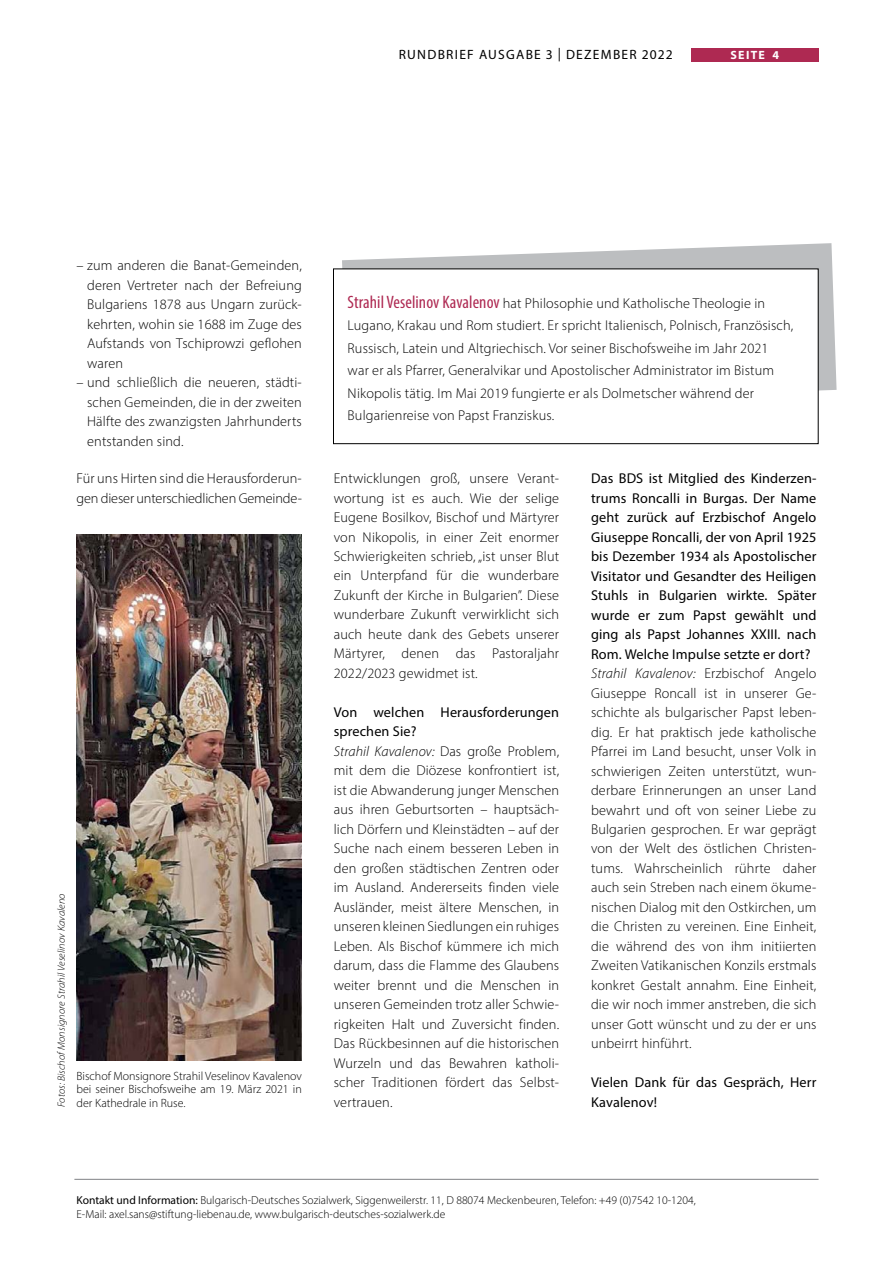
<style>
.page{position:relative;width:893px;height:1263px;background:#fff}
.page>*{position:absolute;margin:0;border:0;box-sizing:border-box;transform-origin:0 0}
.t1{font:300 14.25px/19.5px "Myriad Pro";letter-spacing:.01em;color:#000}
.t2{font:300 14.25px/19.5px "Myriad Pro";letter-spacing:-.01em;color:#000}
.t3{font:14.25px/19.5px "Myriad Pro";letter-spacing:.01em;color:#000}
.t4{font:13.5px "Myriad Pro";letter-spacing:.095em;color:#000}
.t5{font:300 12px/13.5px "Myriad Pro";color:#000;text-align:justify}
.t6{font:700 12px "Myriad Pro";letter-spacing:.105em;color:#fff}
.t7{font:300 11.55px/13.5px "Myriad Pro";color:#000}
.t8{font:italic 300 10.5px "Myriad Pro";letter-spacing:.01em;color:#000}
.s1{font-weight:400}
.s2{font-style:italic}
.s3{font-weight:400;font-stretch:condensed;font-size:18px;color:#ae2952}
</style>
<div class="page">
<img style="left:77px;top:534px;width:225px;height:527px">
<svg style="left:342px;top:243px;width:495px;height:148px;fill:#bcbec0"></svg>
<div style="left:333px;top:269px;width:485px;height:175px;background:#fff"></div>
<div style="left:333px;top:268px;width:486px;height:176px;border:1px solid #000"></div>
<hr style="left:74px;top:1179px;width:745px;height:1px;background:#808285">
<div style="left:691px;top:48px;width:128px;height:13px;background:#ae2952"></div>
<p class="t4" style="left:399px;top:46px;width:275px">RUNDBRIEF AUSGABE 3 | DEZEMBER 2022</p>
<p class="t6" style="left:730px;top:47px;width:50px">SEITE 4</p>
<p class="t8" style="left:55px;top:1107px;width:215px;rotate:-90deg">Fotos: Bischof Monsignore Strahil Veselinov Kavaleno</p>
<p class="t1" style="left:87px;top:256px;width:216px;text-align:justify;text-indent:-11px">– zum anderen die Banat-Gemeinden, deren Vertreter nach der Befreiung Bulgariens 1878 aus Ungarn zurück&shy;kehrten, wohin sie 1688 im Zuge des Aufstands von Tschiprowzi geflohen waren</p>
<p class="t1" style="left:87px;top:373px;width:216px;text-align:justify;text-indent:-11px">– und schließlich die neueren, städti&shy;schen Gemeinden, die in der zweiten Hälfte des zwanzigsten Jahrhunderts entstanden sind.</p>
<p class="t2" style="left:77px;top:468px;width:227px">Für uns Hirten sind die Herausforderun&shy;gen dieser unterschiedlichen Gemeinde-</p>
<p class="t1" style="left:334px;top:468px;width:227px;text-align:justify">Entwicklungen groß, unsere Verant&shy;wortung ist es auch. Wie der selige Eugene Bosilkov, Bischof und Märtyrer von Nikopolis, in einer Zeit enormer Schwierigkeiten schrieb, „ist unser Blut ein Unterpfand für die wunderbare Zukunft der Kirche in Bulgarien”. Diese wunderbare Zukunft verwirklicht sich auch heute dank des Gebets unserer Märtyrer, denen das Pastoraljahr 2022/2023 gewidmet ist.</p>
<p class="t1" style="left:334px;top:702px;width:227px"><span class="s1">Von welchen Herausforderungen sprechen Sie?<br></span><span class="s2">Strahil Kavalenov:</span> Das große Problem, mit dem die Diözese konfrontiert ist, ist die Abwanderung junger Menschen aus ihren Geburtsorten – hauptsäch&shy;lich Dörfern und Kleinstädten – auf der Suche nach einem besseren Leben in den großen städtischen Zentren oder im Ausland. Andererseits finden viele Ausländer, meist ältere Menschen, in unseren kleinen Siedlungen ein ruhiges Leben. Als Bischof kümmere ich mich darum, dass die Flamme des Glaubens weiter brennt und die Menschen in unseren Gemeinden trotz aller Schwie&shy;rigkeiten Halt und Zuversicht finden.<br>Das Rückbesinnen auf die historischen Wurzeln und das Bewahren katholi&shy;scher Traditionen fördert das Selbst&shy;vertrauen.</p>
<p class="t1" style="left:348px;top:291px;width:447px;line-height:22.5px"><span class="s3">Strahil Veselinov Kavalenov</span> hat Philosophie und Katholische Theologie in Lugano, Krakau und Rom studiert. Er spricht Italienisch, Polnisch, Französisch, Russisch, Latein und Altgriechisch. Vor seiner Bischofsweihe im Jahr 2021 war er als Pfarrer, Generalvikar und Apostolischer Administrator im Bistum Nikopolis tätig. Im Mai 2019 fungierte er als Dolmetscher während der Bulgarienreise von Papst Franziskus.</p>
<p class="t1" style="left:591px;top:468px;width:227px"><span class="s1">Das BDS ist Mitglied des Kinderzen&shy;trums Roncalli in Burgas. Der Name geht zurück auf Erzbischof Angelo Giuseppe Roncalli, der von April 1925 bis Dezember 1934 als Apostolischer Visitator und Gesandter des Heiligen Stuhls in Bulgarien wirkte. Später wurde er zum Papst gewählt und ging als Papst Johannes XXIII. nach Rom. Welche Impulse setzte er dort?<br></span><span class="s2">Strahil Kavalenov:</span> Erzbischof Angelo Giuseppe Roncall ist in unserer Ge&shy;schichte als bulgarischer Papst leben&shy;dig. Er hat praktisch jede katholische Pfarrei im Land besucht, unser Volk in schwierigen Zeiten unterstützt, wun&shy;derbare Erinnerungen an unser Land bewahrt und oft von seiner Liebe zu Bulgarien gesprochen. Er war geprägt von der Welt des östlichen Christen&shy;tums. Wahrscheinlich rührte daher auch sein Streben nach einem ökume&shy;nischen Dialog mit den Ostkirchen, um die Christen zu vereinen. Eine Einheit, die während des von ihm initiierten Zweiten Vatikanischen Konzils erstmals konkret Gestalt annahm. Eine Einheit, die wir noch immer anstreben, die sich unser Gott wünscht und zu der er uns unbeirrt hinführt.</p>
<p class="t3" style="left:591px;top:1073px;width:227px">Vielen Dank für das Gespräch, Herr<br>Kavalenov!</p>
<p class="t5" style="left:77px;top:1069px;width:227px">Bischof Monsignore Strahil Veselinov Kavalenov bei seiner Bischofsweihe am 19. März 2021 in der Kathedrale in Ruse.</p>
<p class="t7" style="left:77px;top:1193px;width:621px"><span class="s1">Kontakt und Information:</span> Bulgarisch-Deutsches Sozialwerk, Siggenweilerstr. 11, D 88074 Meckenbeuren, Telefon: +49 (0)7542 10-1204,<br>E-Mail: axel.sans@stiftung-liebenau.de, www.bulgarisch-deutsches-sozialwerk.de</p>
</div>
